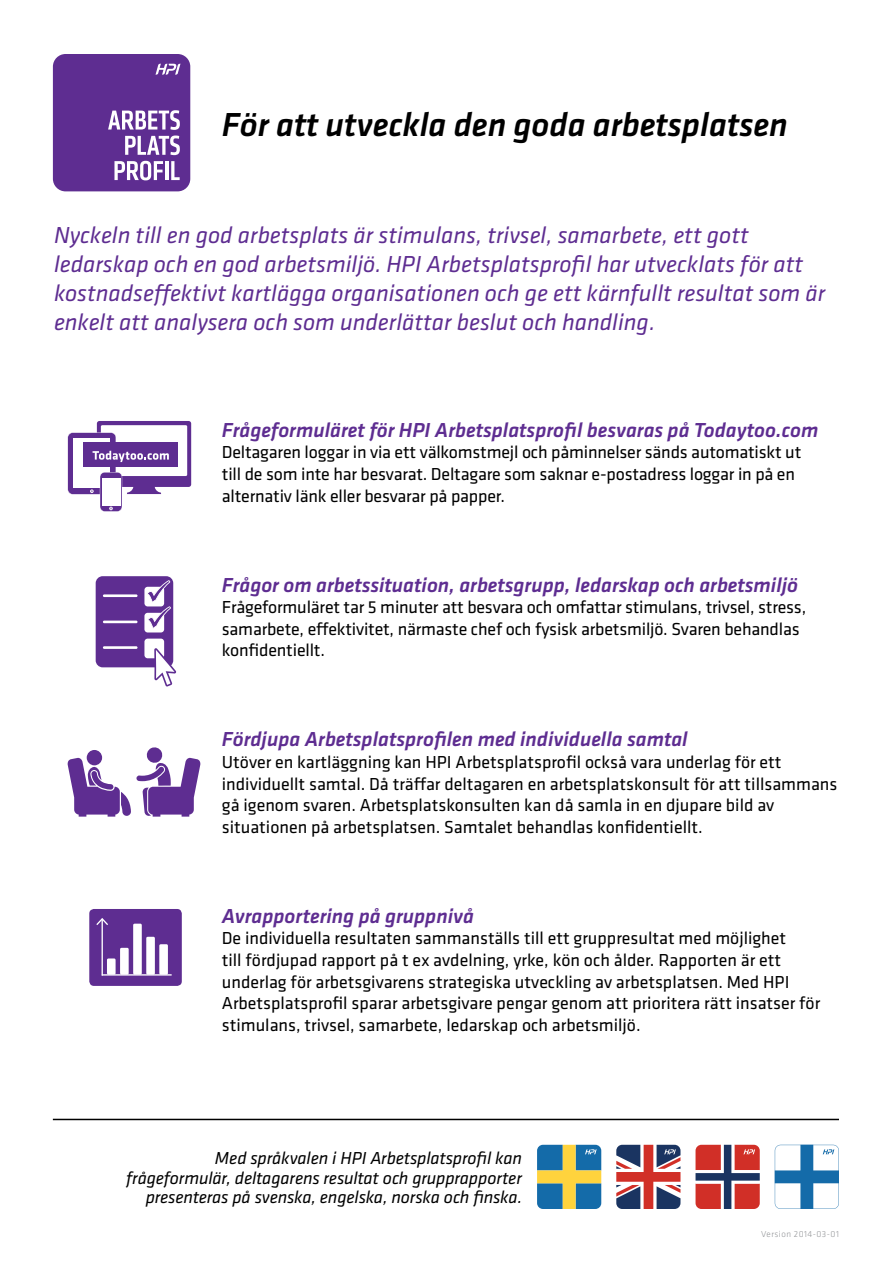
<style>
.page{position:relative;width:893px;height:1263px;background:#fff}
.page>*{position:absolute;margin:0;border:0;box-sizing:border-box;transform-origin:0 0}
.t1{font:italic 500 34.5px "Klavika";color:#000}
.t2{font:italic 24px/28.8px "Klavika";color:#5e2d91}
.t3{font:italic 500 21px "Klavika";color:#5e2d91}
.t4{font:18px/21.6px "Klavika";color:#000}
.t5{font:italic 18px/19.8px "Klavika";letter-spacing:-.01em;color:#000;text-align:right}
.t6{font:300 9px "Klavika";letter-spacing:.05em;color:#939598}
</style>
<div class="page">
<div style="left:53px;top:54px;width:137px;height:137px;background:#5e2d91;border-radius:13px"></div>
<svg style="left:108px;top:110px;width:72px;height:20px"></svg>
<svg style="left:125px;top:136px;width:55px;height:19px"></svg>
<svg style="left:114px;top:161px;width:49px;height:19px"></svg>
<hr style="left:165px;top:161px;width:3px;height:19px;background:#fff">
<svg style="left:171px;top:161px;width:9px;height:19px"></svg>
<svg style="left:156px;top:63px;width:24px;height:12px"></svg>
<svg style="left:68px;top:747px;width:132px;height:70px"></svg>
<div style="left:96px;top:576px;width:77px;height:91px;background:#5e2d91;border-radius:7px"></div>
<div style="left:144px;top:639px;width:20px;height:19px;background:#fff;border-radius:3px"></div>
<div style="left:144px;top:587px;width:20px;height:19px;background:#fff;border-radius:3px"></div>
<div style="left:144px;top:613px;width:20px;height:19px;background:#fff;border-radius:3px"></div>
<svg style="left:147px;top:580px;width:24px;height:49px"></svg>
<svg style="left:154px;top:648px;width:22px;height:38px"></svg>
<hr style="left:103px;top:594px;width:35px;height:3px;background:#fff">
<hr style="left:103px;top:621px;width:35px;height:2px;background:#fff">
<hr style="left:103px;top:646px;width:35px;height:3px;background:#fff">
<div style="left:89px;top:909px;width:93px;height:77px;background:#5e2d91;border-radius:5px"></div>
<hr style="left:102px;top:919px;width:1px;height:56px;background:#fff">
<svg style="left:96px;top:918px;width:12px;height:8px"></svg>
<div style="left:120px;top:948px;width:9px;height:27px;background:#fff;border-radius:2px"></div>
<div style="left:133px;top:924px;width:9px;height:51px;background:#fff;border-radius:2px"></div>
<div style="left:107px;top:958px;width:9px;height:17px;background:#fff;border-radius:2px"></div>
<div style="left:146px;top:937px;width:9px;height:38px;background:#fff;border-radius:2px"></div>
<div style="left:159px;top:944px;width:9px;height:31px;background:#fff;border-radius:2px"></div>
<hr style="left:102px;top:974px;width:70px;height:1px;background:#fff">
<svg style="left:537px;top:1145px;width:64px;height:64px;background:#6e9484"></svg>
<svg style="left:616px;top:1145px;width:64px;height:64px"></svg>
<svg style="left:775px;top:1145px;width:64px;height:64px"></svg>
<svg style="left:695px;top:1145px;width:65px;height:64px;background:#b1565b"></svg>
<hr style="left:53px;top:1119px;width:786px;height:1px;background:#000">
<div style="left:97px;top:421px;width:94px;height:66px;background:#5e2d91;border-radius:3px"></div>
<div style="left:101px;top:425px;width:86px;height:51px;background:#fff"></div>
<div style="left:83px;top:443px;width:95px;height:24px;background:#5e2d91"></div>
<svg style="left:68px;top:432px;width:101px;height:80px"></svg>
<h1 class="t1" style="left:222px;top:101px;width:567px">För att utveckla den goda arbetsplatsen</h1>
<p class="t2" style="left:54px;top:221px;width:773px">Nyckeln till en god arbetsplats är stimulans, trivsel, samarbete, ett gott ledarskap och en god arbetsmiljö. HPI Arbetsplatsprofil har utvecklats för att kostnadseffektivt kartlägga organisationen och ge ett kärnfullt resultat som är enkelt att analysera och som underlättar beslut och handling.</p>
<p class="t3" style="left:222px;top:416px;width:598px">Frågeformuläret för HPI Arbetsplatsprofil besvaras på Todaytoo.com</p>
<p class="t4" style="left:222px;top:441px;width:581px">Deltagaren loggar in via ett välkomstmejl och påminnelser sänds automatiskt ut till de som inte har besvarat. Deltagare som saknar e-postadress loggar in på en alternativ länk eller besvarar på papper.</p>
<p class="t3" style="left:222px;top:570px;width:578px">Frågor om arbetssituation, arbetsgrupp, ledarskap och arbetsmiljö</p>
<p class="t4" style="left:222px;top:596px;width:586px">Frågeformuläret tar 5 minuter att besvara och omfattar stimulans, trivsel, stress, samarbete, effektivitet, närmaste chef och fysisk arbetsmiljö. Svaren behandlas konfidentiellt.</p>
<p class="t3" style="left:222px;top:725px;width:467px">Fördjupa Arbetsplatsprofilen med individuella samtal</p>
<p class="t4" style="left:222px;top:751px;width:617px">Utöver en kartläggning kan HPI Arbetsplatsprofil också vara underlag för ett individuellt samtal. Då träffar deltagaren en arbetsplatskonsult för att tillsammans gå igenom svaren. Arbetsplatskonsulten kan då samla in en djupare bild av situationen på arbetsplatsen. Samtalet behandlas konfidentiellt.</p>
<p class="t3" style="left:222px;top:902px;width:254px">Avrapportering på gruppnivå</p>
<p class="t4" style="left:222px;top:927px;width:600px">De individuella resultaten sammanställs till ett gruppresultat med möjlighet<br>till fördjupad rapport på t ex avdelning, yrke, kön och ålder. Rapporten är ett underlag för arbetsgivarens strategiska utveckling av arbetsplatsen. Med HPI Arbetsplatsprofil sparar arbetsgivare pengar genom att prioritera rätt insatser för stimulans, trivsel, samarbete, ledarskap och arbetsmiljö.</p>
<p class="t5" style="left:126px;top:1147px;width:397px">Med språkvalen i HPI Arbetsplatsprofil kan frågeformulär, deltagarens resultat och grupprapporter presenteras på svenska, engelska, norska och finska.</p>
<p class="t6" style="left:761px;top:1229px;width:79px">Version 2014-03-01</p>
</div>
